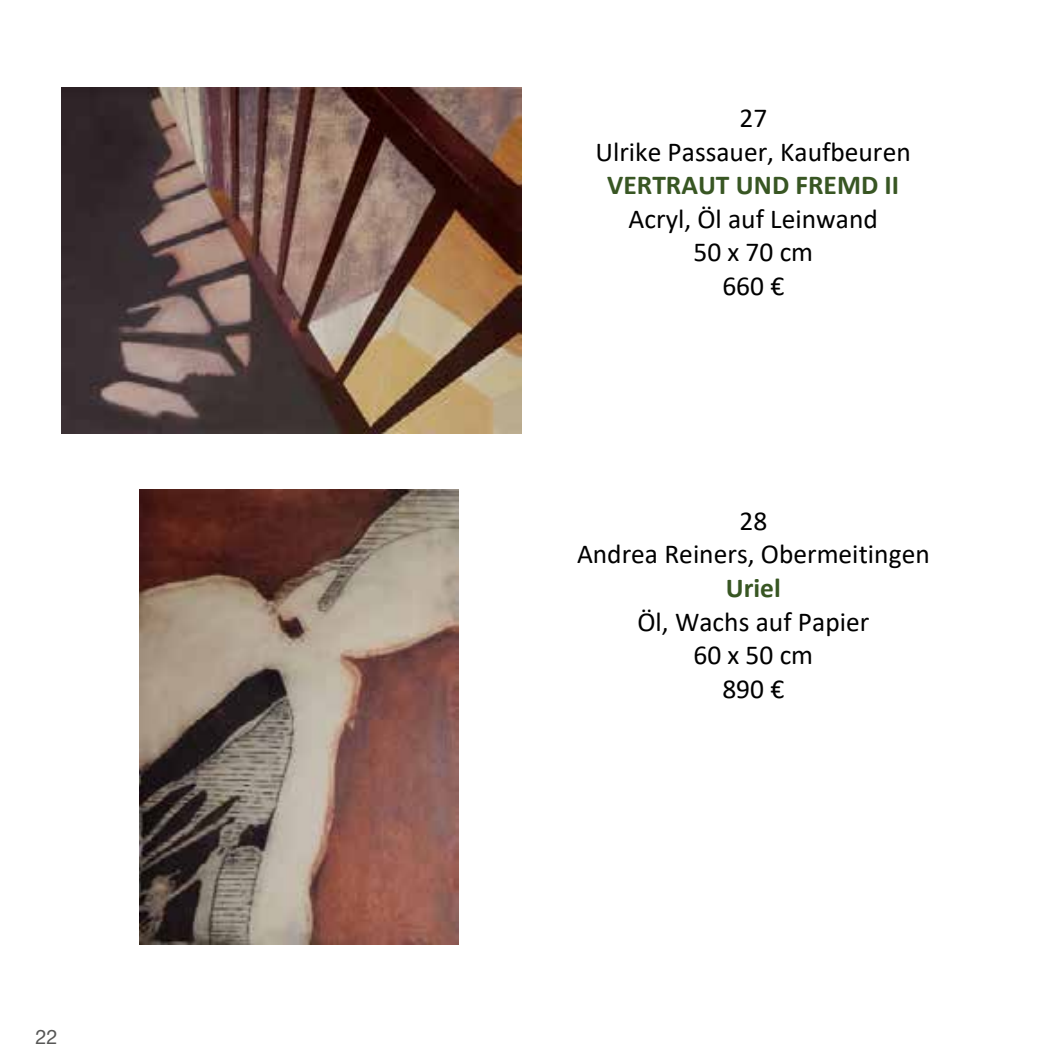
<style>
.page{position:relative;width:1063px;height:1063px;background:#fff}
.page>*{position:absolute;margin:0;border:0;box-sizing:border-box;transform-origin:0 0}
.t1{font:27.5px/33.5px "Calibri";color:#000;text-align:center}
.t2{font:700 27.5px "Calibri";color:#385623}
.t3{font:20px "Helvetica Neue";color:#575756}
</style>
<div class="page">
<img style="left:139px;top:489px;width:319px;height:455px">
<img style="left:62px;top:88px;width:460px;height:345px">
<p class="t3" style="left:35px;top:1025px;width:24px">22</p>
<p class="t1" style="left:595px;top:100px;width:317px">27<br>Ulrike Passauer, Kaufbeuren</p>
<p class="t2" style="left:607px;top:165px;width:293px">VERTRAUT UND FREMD II</p>
<p class="t1" style="left:629px;top:201px;width:251px">Acryl, Öl auf Leinwand<br>50 x 70 cm<br>660 €</p>
<p class="t1" style="left:577px;top:503px;width:354px">28<br>Andrea Reiners, Obermeitingen</p>
<p class="t2" style="left:726px;top:568px;width:57px">Uriel</p>
<p class="t1" style="left:637px;top:604px;width:233px">Öl, Wachs auf Papier<br>60 x 50 cm<br>890 €</p>
</div>
